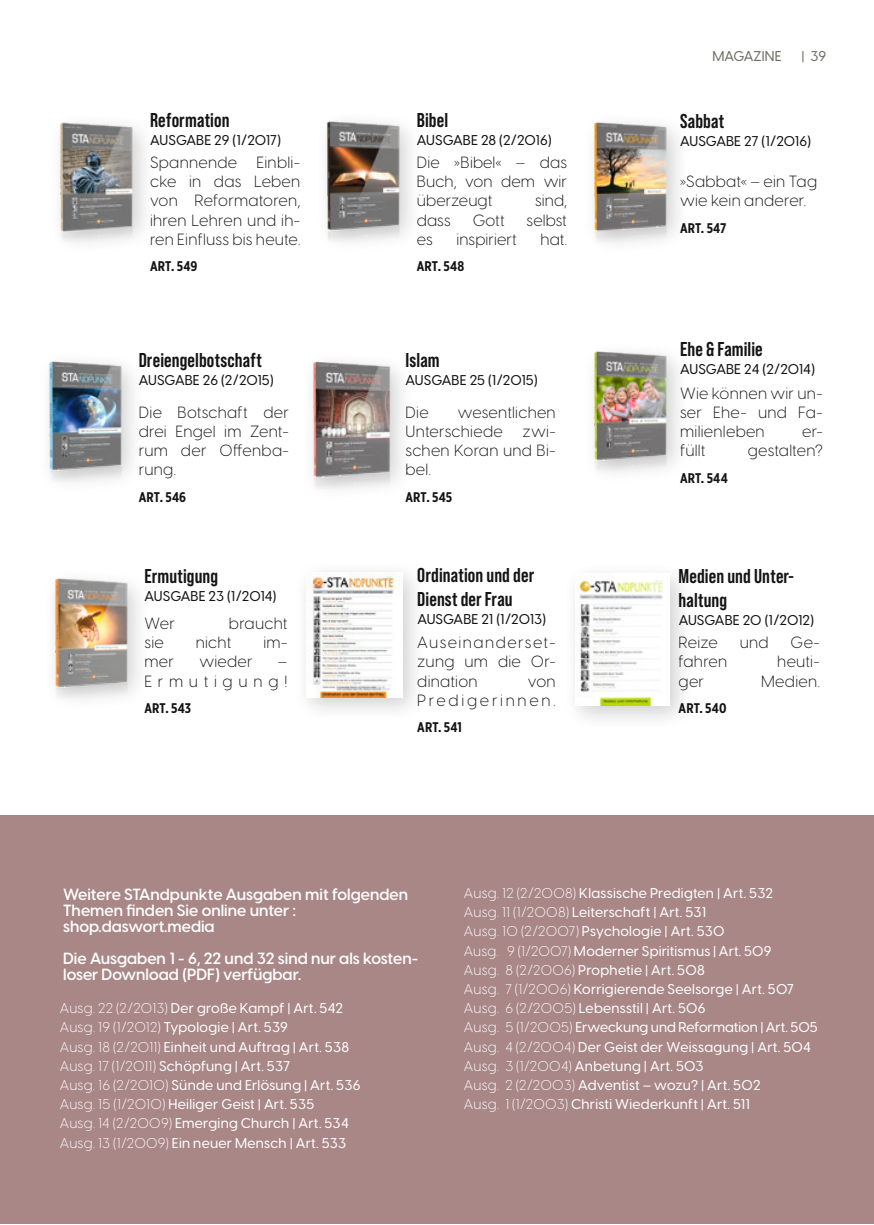
<style>
.page{position:relative;width:874px;height:1225px;background:#fff}
.page>*{position:absolute;margin:0;border:0;box-sizing:border-box;transform-origin:0 0}
.Artikel_-_Name{font:700 20px/24px "Bebas Neue Pro";letter-spacing:.005em;color:#131413}
.Artikel_-_Text{font:300 16px/19.2px "Visby CF";letter-spacing:.015em;color:#131413;text-align:justify}
.Artikel_-_Author{font:600 16px/16px "Visby CF";color:#fff}
.Artikel_-_Text-2{font:300 16px/19.2px "Visby CF";letter-spacing:.17em;color:#131413;text-align:right}
.Artikel_-_Text-3{font:300 16px/19.2px "Visby CF";letter-spacing:.36em;color:#131413;text-align:right}
.Artikel_-_Themenlist{font:500 14px/19.2px "Visby CF";letter-spacing:.02em;color:#fff}
.Artikel_-_Author-2{font:500 14px "Visby CF";color:#131413}
.Artikel_-_Text-4{font:700 14px "Gotham X Narrow";letter-spacing:.01em;color:#131413}
.Artikel_-_Preis{font:700 14px "Gotham X Narrow";letter-spacing:.01em;color:#131413}
.t1{font:500 14px "Visby CF";letter-spacing:.01em;color:#6f6e66}
.t2{font:500 14px "Visby CF";color:#6f6d66}
.s1{font-weight:300}
</style>
<div class="page">
<hr style="left:0;top:218px;width:1px;height:147px;background:#f4c5c4">
<hr style="left:0;top:365px;width:1px;height:450px;background:#fff2f2">
<hr style="left:0;top:816px;width:1px;height:408px;background:#f2cccc">
<div style="left:0;top:815px;width:873px;height:408px;background:#a98787"></div>
<img style="left:312px;top:361px;width:84px;height:127px">
<div style="left:315px;top:109px;width:108px;height:151px;background:#131413;opacity:.2"></div>
<img style="left:325px;top:116px;width:80px;height:132px">
<div style="left:37px;top:349px;width:108px;height:151px;background:#131413;opacity:.2"></div>
<img style="left:47px;top:356px;width:80px;height:132px">
<div style="left:48px;top:111px;width:109px;height:149px;background:#131413;opacity:.2"></div>
<img style="left:59px;top:116px;width:80px;height:132px">
<div style="left:581px;top:110px;width:109px;height:152px;background:#131413;opacity:.2"></div>
<img style="left:592px;top:118px;width:79px;height:127px">
<div style="left:581px;top:339px;width:109px;height:151px;background:#131413;opacity:.2"></div>
<img style="left:592px;top:346px;width:79px;height:132px">
<img style="left:54px;top:578px;width:79px;height:121px">
<div style="left:562px;top:560px;width:132px;height:170px;background:#131413;opacity:.2"></div>
<img style="left:575px;top:574px;width:94px;height:132px">
<div style="left:293px;top:559px;width:133px;height:163px;background:#131413;opacity:.2"></div>
<img style="left:306px;top:572px;width:96px;height:125px">
<p class="Artikel_-_Name" style="left:150px;top:107px;width:81px">Reformation</p>
<p class="Artikel_-_Author-2" style="left:150px;top:131px;width:132px">AUSGABE 29 (1/2017)</p>
<p class="Artikel_-_Text" style="left:150px;top:153px;width:152px">Spannende Einbli&shy;cke in das Leben von Reformatoren, ihren Lehren und ih&shy;ren Einfluss bis heute.</p>
<p class="Artikel_-_Preis" style="left:150px;top:258px;width:49px">ART. 549</p>
<p class="Artikel_-_Name" style="left:139px;top:347px;width:124px">Dreiengelbotschaft</p>
<p class="Artikel_-_Author-2" style="left:139px;top:371px;width:136px">AUSGABE 26 (2/2015)</p>
<p class="Artikel_-_Text" style="left:139px;top:402px;width:152px">Die Botschaft der drei Engel im Zent&shy;rum der Offenba&shy;rung.</p>
<p class="Artikel_-_Preis" style="left:139px;top:488px;width:49px">ART. 546</p>
<p class="Artikel_-_Name" style="left:144px;top:563px;width:75px">Ermutigung</p>
<p class="Artikel_-_Author-2" style="left:144px;top:587px;width:133px">AUSGABE 23 (1/2014)</p>
<p class="Artikel_-_Text" style="left:144px;top:614px;width:32px">Wer</p>
<p class="Artikel_-_Text" style="left:229px;top:614px;width:60px">braucht</p>
<p class="Artikel_-_Text" style="left:144px;top:633px;width:21px">sie</p>
<p class="Artikel_-_Text" style="left:196px;top:633px;width:37px">nicht</p>
<p class="Artikel_-_Text" style="left:263px;top:633px;width:26px">im-</p>
<p class="Artikel_-_Text" style="left:144px;top:652px;width:31px">mer</p>
<p class="Artikel_-_Text" style="left:199px;top:652px;width:55px">wieder</p>
<p class="Artikel_-_Text-3" style="left:144px;top:652px;width:145px">–<br>Ermutigung!</p>
<p class="Artikel_-_Text-4" style="left:144px;top:699px;width:48px">ART. 543</p>
<p class="Artikel_-_Name" style="left:416px;top:107px;width:33px">Bibel</p>
<p class="Artikel_-_Author-2" style="left:416px;top:131px;width:136px">AUSGABE 28 (2/2016)</p>
<p class="Artikel_-_Text" style="left:416px;top:153px;width:152px">Die »Bibel« – das Buch, von dem wir überzeugt</p>
<p class="Artikel_-_Text" style="left:535px;top:191px;width:33px">sind,</p>
<p class="Artikel_-_Text" style="left:416px;top:210px;width:35px">dass</p>
<p class="Artikel_-_Text" style="left:472px;top:210px;width:34px">Gott</p>
<p class="Artikel_-_Text" style="left:526px;top:210px;width:42px">selbst</p>
<p class="Artikel_-_Text" style="left:416px;top:230px;width:17px">es</p>
<p class="Artikel_-_Text" style="left:456px;top:230px;width:62px">inspiriert</p>
<p class="Artikel_-_Text" style="left:540px;top:230px;width:28px">hat.</p>
<p class="Artikel_-_Text-4" style="left:416px;top:258px;width:49px">ART. 548</p>
<p class="Artikel_-_Name" style="left:405px;top:347px;width:36px">Islam</p>
<p class="Artikel_-_Author-2" style="left:405px;top:371px;width:133px">AUSGABE 25 (1/2015)</p>
<p class="Artikel_-_Text" style="left:405px;top:402px;width:25px">Die</p>
<p class="Artikel_-_Text" style="left:405px;top:402px;width:152px;text-indent:52px">wesentlichen Unterschiede zwi&shy;schen Koran und Bi&shy;bel.</p>
<p class="Artikel_-_Preis" style="left:405px;top:488px;width:48px">ART. 545</p>
<p class="Artikel_-_Name" style="left:417px;top:562px;width:118px">Ordination und der<br>Dienst der Frau</p>
<p class="Artikel_-_Author-2" style="left:417px;top:610px;width:130px">AUSGABE 21 (1/2013)</p>
<p class="Artikel_-_Text" style="left:417px;top:633px;width:140px">Auseinanderset&shy;zung um die Or&shy;dination</p>
<p class="Artikel_-_Text-2" style="left:417px;top:671px;width:140px">von<br>Predigerinnen.</p>
<p class="Artikel_-_Text-4" style="left:417px;top:718px;width:46px">ART. 541</p>
<p class="t1" style="left:712px;top:47px;width:71px">MAGAZINE</p>
<p class="t2" style="left:801px;top:47px;width:26px">| 39</p>
<p class="Artikel_-_Name" style="left:679px;top:109px;width:46px">Sabbat</p>
<p class="Artikel_-_Author-2" style="left:679px;top:132px;width:132px">AUSGABE 27 (1/2016)</p>
<p class="Artikel_-_Text" style="left:679px;top:172px;width:138px">»Sabbat« – ein Tag wie kein anderer.</p>
<p class="Artikel_-_Text-4" style="left:679px;top:219px;width:48px">ART. 547</p>
<p class="Artikel_-_Name" style="left:679px;top:337px;width:84px">Ehe &amp; Familie</p>
<p class="Artikel_-_Author-2" style="left:679px;top:361px;width:136px">AUSGABE 24 (2/2014)</p>
<p class="Artikel_-_Text" style="left:679px;top:383px;width:144px">Wie können wir un&shy;ser Ehe- und Fa&shy;milienleben</p>
<p class="Artikel_-_Text" style="left:801px;top:422px;width:22px">er-</p>
<p class="Artikel_-_Text" style="left:679px;top:441px;width:27px">füllt</p>
<p class="Artikel_-_Text" style="left:747px;top:441px;width:76px">gestalten?</p>
<p class="Artikel_-_Text-4" style="left:679px;top:469px;width:49px">ART. 544</p>
<p class="Artikel_-_Name" style="left:678px;top:563px;width:117px">Medien und Unter&shy;haltung</p>
<p class="Artikel_-_Author-2" style="left:678px;top:611px;width:137px">AUSGABE 20 (1/2012)</p>
<p class="Artikel_-_Text" style="left:678px;top:633px;width:41px">Reize</p>
<p class="Artikel_-_Text" style="left:739px;top:633px;width:30px">und</p>
<p class="Artikel_-_Text" style="left:790px;top:633px;width:31px">Ge-</p>
<p class="Artikel_-_Text" style="left:678px;top:652px;width:50px">fahren</p>
<p class="Artikel_-_Text" style="left:776px;top:652px;width:44px">heuti-</p>
<p class="Artikel_-_Text" style="left:678px;top:671px;width:27px">ger</p>
<p class="Artikel_-_Text" style="left:760px;top:671px;width:60px">Medien.</p>
<p class="Artikel_-_Text-4" style="left:678px;top:699px;width:49px">ART. 540</p>
<p class="Artikel_-_Author" style="left:63px;top:886px;width:346px">Weitere STAndpunkte Ausgaben mit folgenden<br>Themen finden Sie online unter : shop.daswort.media</p>
<p class="Artikel_-_Author" style="left:63px;top:950px;width:356px">Die Ausgaben 1 - 6, 22 und 32 sind nur als kosten&shy;loser Download (PDF) verfügbar.</p>
<p class="Artikel_-_Themenlist" style="left:60px;top:998px;width:302px"><span class="s1">Ausg. 22 (2/2013)</span> Der große Kampf | Art. 542<br><span class="s1">Ausg. 19 (1/2012)</span> Typologie | Art. 539<br><span class="s1">Ausg. 18 (2/2011)</span> Einheit und Auftrag | Art. 538<br><span class="s1">Ausg. 17 (1/2011)</span> Schöpfung | Art. 537<br><span class="s1">Ausg. 16 (2/2010)</span> Sünde und Erlösung | Art. 536<br><span class="s1">Ausg. 15 (1/2010)</span> Heiliger Geist | Art. 535<br><span class="s1">Ausg. 14 (2/2009)</span> Emerging Church | Art. 534<br><span class="s1">Ausg. 13 (1/2009)</span> Ein neuer Mensch | Art. 533</p>
<p class="Artikel_-_Themenlist" style="left:463px;top:883px;width:355px"><span class="s1">Ausg. 12 (2/2008)</span> Klassische Predigten | Art. 532<br><span class="s1">Ausg. 11 (1/2008)</span> Leiterschaft | Art. 531<br><span class="s1">Ausg. 10 (2/2007)</span> Psychologie | Art. 530<br><span class="s1">Ausg. 9 (1/2007)</span> Moderner Spiritismus | Art. 509<br><span class="s1">Ausg. 8 (2/2006)</span> Prophetie | Art. 508<br><span class="s1">Ausg. 7 (1/2006)</span> Korrigierende Seelsorge | Art. 507<br><span class="s1">Ausg. 6 (2/2005)</span> Lebensstil | Art. 506<br><span class="s1">Ausg. 5 (1/2005)</span> Erweckung und Reformation | Art. 505<br><span class="s1">Ausg. 4 (2/2004)</span> Der Geist der Weissagung | Art. 504<br><span class="s1">Ausg. 3 (1/2004)</span> Anbetung | Art. 503<br><span class="s1">Ausg. 2 (2/2003)</span> Adventist – wozu? | Art. 502<br><span class="s1">Ausg. 1 (1/2003)</span> Christi Wiederkunft | Art. 511</p>
</div>
